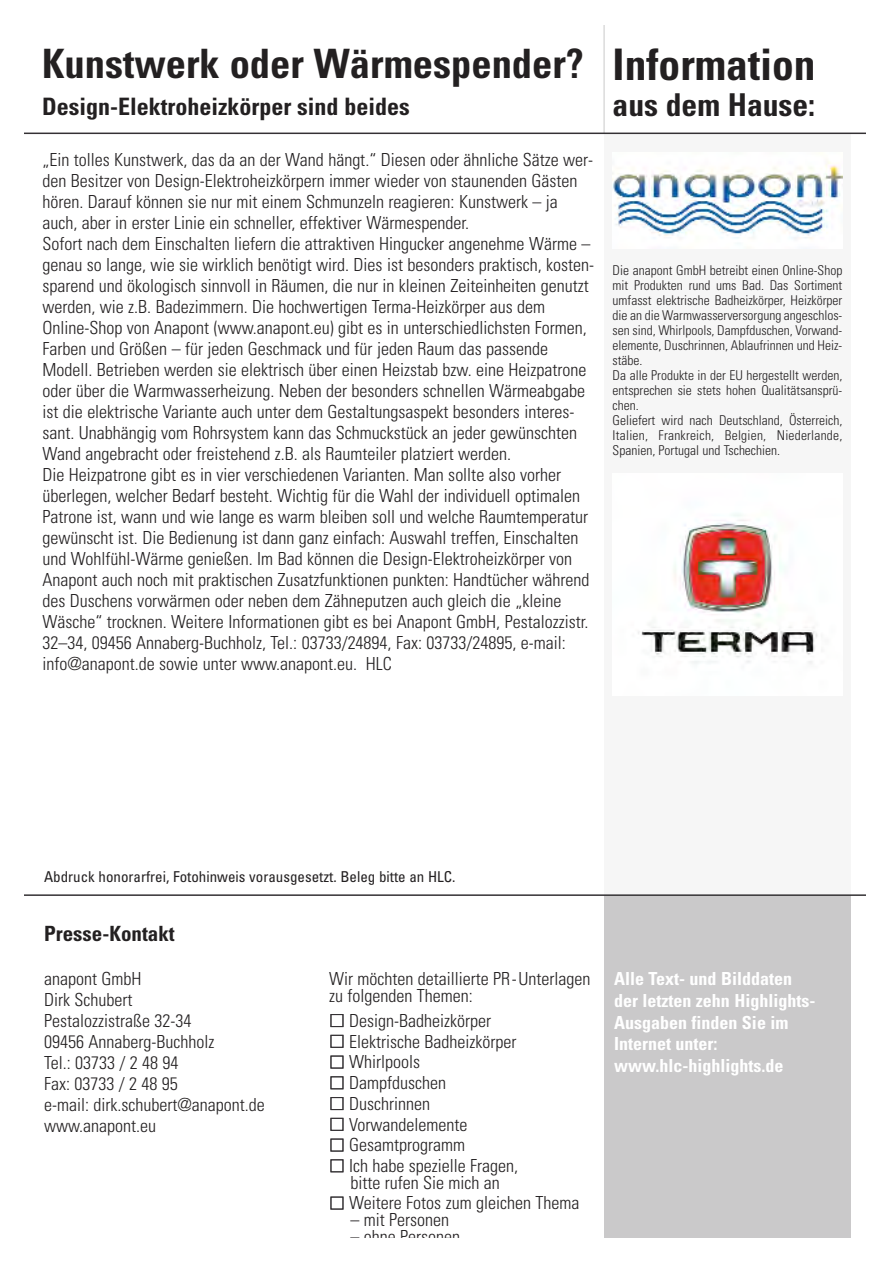
<style>
.page{position:relative;width:893px;height:1263px;background:#fff}
.page>*{position:absolute;margin:0;border:0;box-sizing:border-box;transform-origin:0 0}
.t1{font:700 condensed 43.5px "Univers";color:#232021}
.t2{font:700 condensed 40.5px "Univers";color:#232021}
.t3{font:700 condensed 31.5px "Univers";color:#232021}
.t4{font:700 condensed 24px "Univers";color:#232021}
.t5{font:700 condensed 21px "Univers";color:#232021}
.t6{font:300 condensed 18px/21px "Univers";color:#232021}
.t7{font:700 condensed 18px/21.6px "Univers";color:#fff}
.t8{font:condensed 15px "Univers";color:#232021}
.t9{font:300 condensed 13.5px/15px "Univers";color:#232021}
</style>
<div class="page">
<div style="left:604px;top:133px;width:246px;height:766px;background:#f6f6f6"></div>
<div style="left:604px;top:895px;width:246px;height:343px;background:#cac9ca"></div>
<hr style="left:24px;top:894px;width:842px;height:2px;background:#343134">
<div style="left:330px;top:1097px;width:13px;height:13px;border:1px solid #343134"></div>
<div style="left:330px;top:1076px;width:13px;height:13px;border:1px solid #343134"></div>
<div style="left:330px;top:1056px;width:13px;height:12px;border:1px solid #343134"></div>
<div style="left:330px;top:1197px;width:13px;height:12px;border:1px solid #343134"></div>
<div style="left:330px;top:1159px;width:13px;height:13px;border:1px solid #343134"></div>
<div style="left:330px;top:1139px;width:13px;height:12px;border:1px solid #343134"></div>
<div style="left:330px;top:1118px;width:13px;height:13px;border:1px solid #343134"></div>
<div style="left:330px;top:1035px;width:13px;height:13px;border:1px solid #343134"></div>
<div style="left:330px;top:1014px;width:13px;height:13px;border:1px solid #343134"></div>
<hr style="left:603px;top:25px;width:2px;height:108px;background:#dbdbdb">
<hr style="left:24px;top:133px;width:842px;height:1px;background:#343134">
<img style="left:613px;top:166px;width:229px;height:70px">
<img style="left:642px;top:523px;width:175px;height:134px">
<h2 class="t2" style="left:42px;top:48px;width:543px">Kunstwerk oder Wärmespender?</h2>
<h3 class="t4" style="left:42px;top:98px;width:369px">Design-Elektroheizkörper sind beides</h3>
<p class="t6" style="left:43px;top:151px;width:553px">„Ein tolles Kunstwerk, das da an der Wand hängt.“ Diesen oder ähnliche Sätze wer&shy;den Besitzer von Design-Elektroheizkörpern immer wieder von staunenden Gästen hören. Darauf können sie nur mit einem Schmunzeln reagieren: Kunstwerk – ja auch, aber in erster Linie ein schneller, effektiver Wärmespender.<br>Sofort nach dem Einschalten liefern die attraktiven Hingucker angenehme Wärme – genau so lange, wie sie wirklich benötigt wird. Dies ist besonders praktisch, kosten&shy;sparend und ökologisch sinnvoll in Räumen, die nur in kleinen Zeiteinheiten genutzt werden, wie z.B. Badezimmern. Die hochwertigen Terma-Heizkörper aus dem Online-Shop von Anapont (www.anapont.eu) gibt es in unterschiedlichsten Formen, Farben und Größen – für jeden Geschmack und für jeden Raum das passende Modell. Betrieben werden sie elektrisch über einen Heizstab bzw. eine Heizpatrone oder über die Warmwasserheizung. Neben der besonders schnellen Wärmeabgabe ist die elektrische Variante auch unter dem Gestaltungsaspekt besonders interes&shy;sant. Unabhängig vom Rohrsystem kann das Schmuckstück an jeder gewünschten Wand angebracht oder freistehend z.B. als Raumteiler platziert werden.<br>Die Heizpatrone gibt es in vier verschiedenen Varianten. Man sollte also vorher überlegen, welcher Bedarf besteht. Wichtig für die Wahl der individuell optimalen Patrone ist, wann und wie lange es warm bleiben soll und welche Raumtemperatur gewünscht ist. Die Bedienung ist dann ganz einfach: Auswahl treffen, Einschalten und Wohlfühl-Wärme genießen. Im Bad können die Design-Elektroheizkörper von Anapont auch noch mit praktischen Zusatzfunktionen punkten: Handtücher während des Duschens vorwärmen oder neben dem Zähneputzen auch gleich die „kleine Wäsche“ trocknen. Weitere Informationen gibt es bei Anapont GmbH, Pestalozzistr.<br>32–34, 09456 Annaberg-Buchholz, Tel.: 03733/24894, Fax: 03733/24895, e-mail: info@anapont.de sowie unter www.anapont.eu. HLC</p>
<h1 class="t1" style="left:612px;top:48px;width:205px">Information</h1>
<h3 class="t3" style="left:612px;top:93px;width:204px">aus dem Hause:</h3>
<p class="t9" style="left:612px;top:264px;width:231px">Die anapont GmbH betreibt einen Online-Shop mit Produkten rund ums Bad. Das Sortiment umfasst elektrische Badheizkörper, Heizkörper die an die Warmwasserversorgung angeschlos&shy;sen sind, Whirlpools, Dampfduschen, Vorwand - elemente, Duschrinnen, Ablaufrinnen und Heiz - stäbe.<br>Da alle Produkte in der EU hergestellt werden, entsprechen sie stets hohen Qualitätsansprü - chen.<br>Geliefert wird nach Deutschland, Österreich, Italien, Frankreich, Belgien, Niederlande, Spanien, Portugal und Tschechien.</p>
<p class="t8" style="left:44px;top:872px;width:413px">Abdruck honorarfrei, Fotohinweis vorausgesetzt. Beleg bitte an HLC.</p>
<p class="t5" style="left:44px;top:926px;width:132px">Presse-Kontakt</p>
<p class="t6" style="left:44px;top:970px;width:222px">anapont GmbH<br>Dirk Schubert<br>Pestalozzistraße 32-34<br>09456 Annaberg-Buchholz<br>Tel.: 03733 / 2 48 94<br>Fax: 03733 / 2 48 95<br>e-mail: dirk.schubert@anapont.de www.anapont.eu</p>
<p class="t6" style="left:329px;top:973px;width:263px;line-height:16.5px">Wir möchten detaillierte PR-Unterlagen zu folgenden Themen:</p>
<p class="t6" style="left:349px;top:1012px;width:171px">Design-Badheizkörper<br>Elektrische Badheizkörper<br>Whirlpools<br>Dampfduschen<br>Duschrinnen<br>Vorwandelemente<br>Gesamtprogramm<br>Ich habe spezielle Fragen,</p>
<p class="t6" style="left:349px;top:1174px;width:232px">bitte rufen Sie mich an<br>Weitere Fotos zum gleichen Thema</p>
<p class="t6" style="left:350px;top:1211px;width:100px">– mit Personen</p>
<p class="t6" style="left:350px;top:1227px;width:111px">– ohne Personen</p>
<p class="t7" style="left:614px;top:970px;width:203px">Alle Text- und Bilddaten der letzten zehn Highlights-<br>Ausgaben finden Sie im<br>Internet unter: www.hlc-highlights.de</p>
</div>
